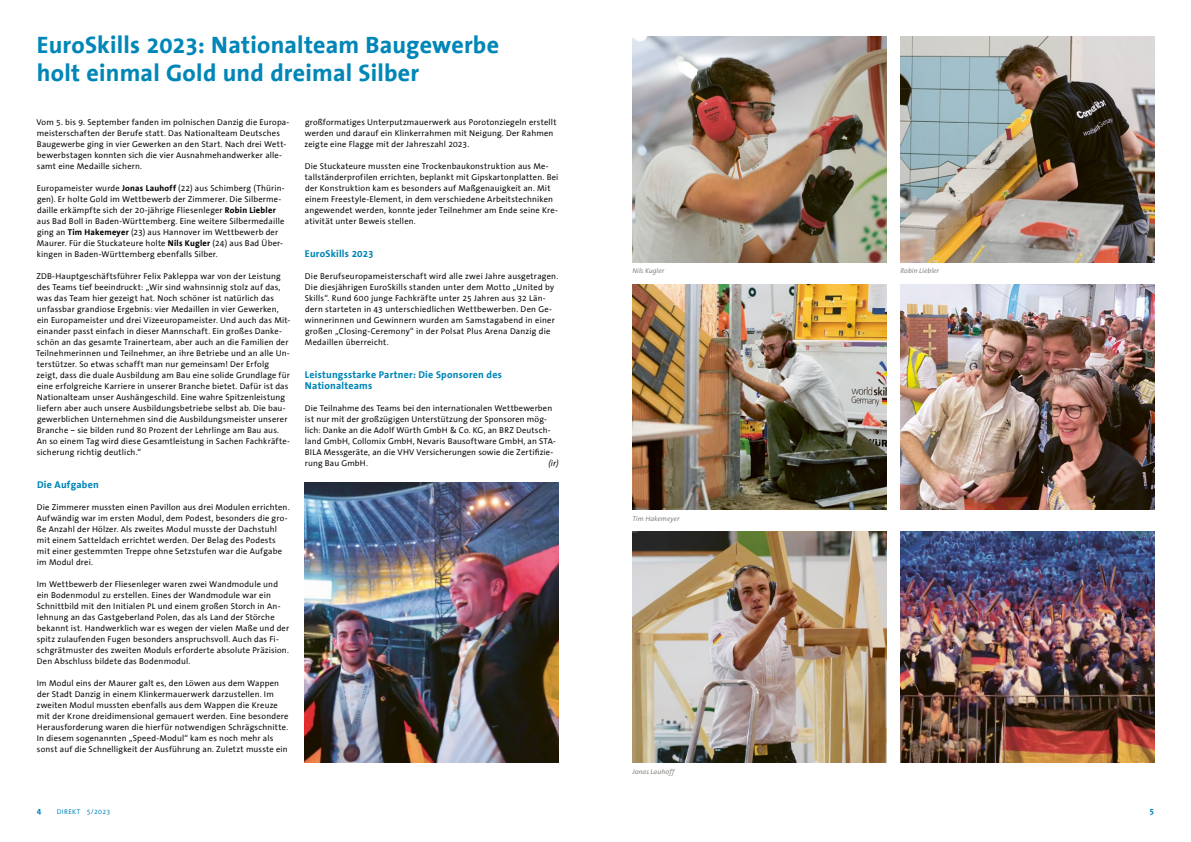
<style>
.page{position:relative;width:1191px;height:842px;background:#fff}
.page>*{position:absolute;margin:0;border:0;box-sizing:border-box;transform-origin:0 0}
.t1{font:700 24px/27.5px "The Sans Office";letter-spacing:.01em;color:#0086b7}
.t2{font:700 10px/11px "The Sans Office";letter-spacing:.02em;color:#0086b7}
.t3{font:8.5px/11px "The Sans Office";letter-spacing:.02em;color:#000}
.t4{font:italic 8.5px "The Sans Office";color:#000}
.t5{font:700 8.5px "The Sans Office";color:#0086b7}
.t6{font:italic 7px "The Sans Office";letter-spacing:.01em;color:#81807a}
.t7{font:7px "The Sans Office";letter-spacing:.055em;color:#0086b7}
.s1{font-weight:700}
</style>
<div class="page">
<img style="left:632px;top:37px;width:254px;height:225px">
<img style="left:632px;top:532px;width:254px;height:231px">
<img style="left:305px;top:482px;width:253px;height:281px">
<img style="left:632px;top:284px;width:254px;height:226px">
<img style="left:900px;top:37px;width:254px;height:225px">
<img style="left:900px;top:532px;width:254px;height:231px">
<img style="left:900px;top:284px;width:254px;height:226px">
<h1 class="t1" style="left:37px;top:32px;width:464px">EuroSkills 2023: Nationalteam Baugewerbe holt einmal Gold und dreimal Silber</h1>
<p class="t3" style="left:36px;top:117px;width:254px">Vom 5. bis 9. September fanden im polnischen Danzig die Europa&shy;meisterschaften der Berufe statt. Das Nationalteam Deutsches Baugewerbe ging in vier Gewerken an den Start. Nach drei Wett&shy;bewerbstagen konnten sich die vier Ausnahmehandwerker alle&shy;samt eine Medaille sichern.</p>
<p class="t3" style="left:37px;top:183px;width:249px">Europameister wurde <span class="s1">Jonas Lauhoff</span> (22) aus Schimberg (Thürin&shy;gen). Er holte Gold im Wettbewerb der Zimmerer. Die Silberme&shy;daille erkämpfte sich der 20-jährige Fliesenleger <span class="s1">Robin Liebler </span>aus Bad Boll in Baden-Württemberg. Eine weitere Silbermedaille ging an <span class="s1">Tim Hakemeyer</span> (23) aus Hannover im Wettbewerb der Maurer. Für die Stuckateure holte <span class="s1">Nils Kugler</span> (24) aus Bad Über&shy;kingen in Baden-Württemberg ebenfalls Silber.</p>
<p class="t3" style="left:36px;top:271px;width:256px">ZDB-Hauptgeschäftsführer Felix Pakleppa war von der Leistung des Teams tief beeindruckt: „Wir sind wahnsinnig stolz auf das, was das Team hier gezeigt hat. Noch schöner ist natürlich das unfassbar grandiose Ergebnis: vier Medaillen in vier Gewerken, ein Europameister und drei Vizeeuropameister. Und auch das Mit&shy;einander passt einfach in dieser Mannschaft. Ein großes Danke&shy;schön an das gesamte Trainerteam, aber auch an die Familien der Teilnehmerinnen und Teilnehmer, an ihre Betriebe und an alle Un&shy;terstützer. So etwas schafft man nur gemeinsam! Der Erfolg zeigt, dass die duale Ausbildung am Bau eine solide Grundlage für eine erfolgreiche Karriere in unserer Branche bietet. Dafür ist das Nationalteam unser Aushängeschild. Eine wahre Spitzenleistung liefern aber auch unsere Ausbildungsbetriebe selbst ab. Die bau&shy;gewerblichen Unternehmen sind die Ausbildungsmeister unserer Branche – sie bilden rund 80 Prozent der Lehrlinge am Bau aus.<br>An so einem Tag wird diese Gesamtleistung in Sachen Fachkräfte&shy;sicherung richtig deutlich.“</p>
<p class="t2" style="left:37px;top:479px;width:63px">Die Aufgaben</p>
<p class="t3" style="left:37px;top:502px;width:254px">Die Zimmerer mussten einen Pavillon aus drei Modulen errichten.<br>Aufwändig war im ersten Modul, dem Podest, besonders die gro&shy;ße Anzahl der Hölzer. Als zweites Modul musste der Dachstuhl mit einem Satteldach errichtet werden. Der Belag des Podests mit einer gestemmten Treppe ohne Setzstufen war die Aufgabe im Modul drei.</p>
<p class="t3" style="left:37px;top:579px;width:254px">Im Wettbewerb der Fliesenleger waren zwei Wandmodule und ein Bodenmodul zu erstellen. Eines der Wandmodule war ein Schnittbild mit den Initialen PL und einem großen Storch in An&shy;lehnung an das Gastgeberland Polen, das als Land der Störche bekannt ist. Handwerklich war es wegen der vielen Maße und der spitz zulaufenden Fugen besonders anspruchsvoll. Auch das Fi&shy;schgrätmuster des zweiten Moduls erforderte absolute Präzision.<br>Den Abschluss bildete das Bodenmodul.</p>
<p class="t3" style="left:37px;top:678px;width:253px">Im Modul eins der Maurer galt es, den Löwen aus dem Wappen der Stadt Danzig in einem Klinkermauerwerk darzustellen. Im zweiten Modul mussten ebenfalls aus dem Wappen die Kreuze mit der Krone dreidimensional gemauert werden. Eine besondere Herausforderung waren die hierfür notwendigen Schrägschnitte.<br>In diesem sogenannten „Speed-Modul“ kam es noch mehr als sonst auf die Schnelligkeit der Ausführung an. Zuletzt musste ein</p>
<p class="t3" style="left:304px;top:117px;width:253px">großformatiges Unterputzmauerwerk aus Porotonziegeln erstellt werden und darauf ein Klinkerrahmen mit Neigung. Der Rahmen zeigte eine Flagge mit der Jahreszahl 2023.</p>
<p class="t3" style="left:305px;top:161px;width:255px">Die Stuckateure mussten eine Trockenbaukonstruktion aus Me&shy;tallständerprofilen errichten, beplankt mit Gipskartonplatten. Bei der Konstruktion kam es besonders auf Maßgenauigkeit an. Mit einem Freestyle-Element, in dem verschiedene Arbeitstechniken angewendet werden, konnte jeder Teilnehmer am Ende seine Kre&shy;ativität unter Beweis stellen.</p>
<p class="t2" style="left:305px;top:248px;width:70px">EuroSkills 2023</p>
<p class="t3" style="left:305px;top:271px;width:255px">Die Berufseuropameisterschaft wird alle zwei Jahre ausgetragen.<br>Die diesjährigen EuroSkills standen unter dem Motto „United by Skills“. Rund 600 junge Fachkräfte unter 25 Jahren aus 32 Län&shy;dern starteten in 43 unterschiedlichen Wettbewerben. Den Ge&shy;winnerinnen und Gewinnern wurden am Samstagabend in einer großen „Closing-Ceremony“ in der Polsat Plus Arena Danzig die Medaillen überreicht.</p>
<p class="t2" style="left:305px;top:369px;width:198px">Leistungsstarke Partner: Die Sponsoren des<br>Nationalteams</p>
<p class="t3" style="left:305px;top:403px;width:252px">Die Teilnahme des Teams bei den internationalen Wettbewerben ist nur mit der großzügigen Unterstützung der Sponsoren mög&shy;lich: Danke an die Adolf Würth GmbH &amp; Co. KG, an BRZ Deutsch&shy;land GmbH, Collomix GmbH, Nevaris Bausoftware GmbH, an STA-BILA Messgeräte, an die VHV Versicherungen sowie die Zertifizie&shy;rung Bau GmbH.</p>
<p class="t4" style="left:548px;top:459px;width:12px">(ir)</p>
<p class="t6" style="left:632px;top:267px;width:33px">Nils Kugler</p>
<p class="t6" style="left:632px;top:515px;width:49px">Tim Hakemeyer</p>
<p class="t6" style="left:632px;top:768px;width:44px">Jonas Lauhoff</p>
<p class="t6" style="left:900px;top:267px;width:40px">Robin Liebler</p>
<p class="t5" style="left:37px;top:806px;width:6px">4</p>
<p class="t7" style="left:57px;top:808px;width:55px">DIREKT 5/2023</p>
<p class="t5" style="left:1149px;top:806px;width:6px">5</p>
</div>
